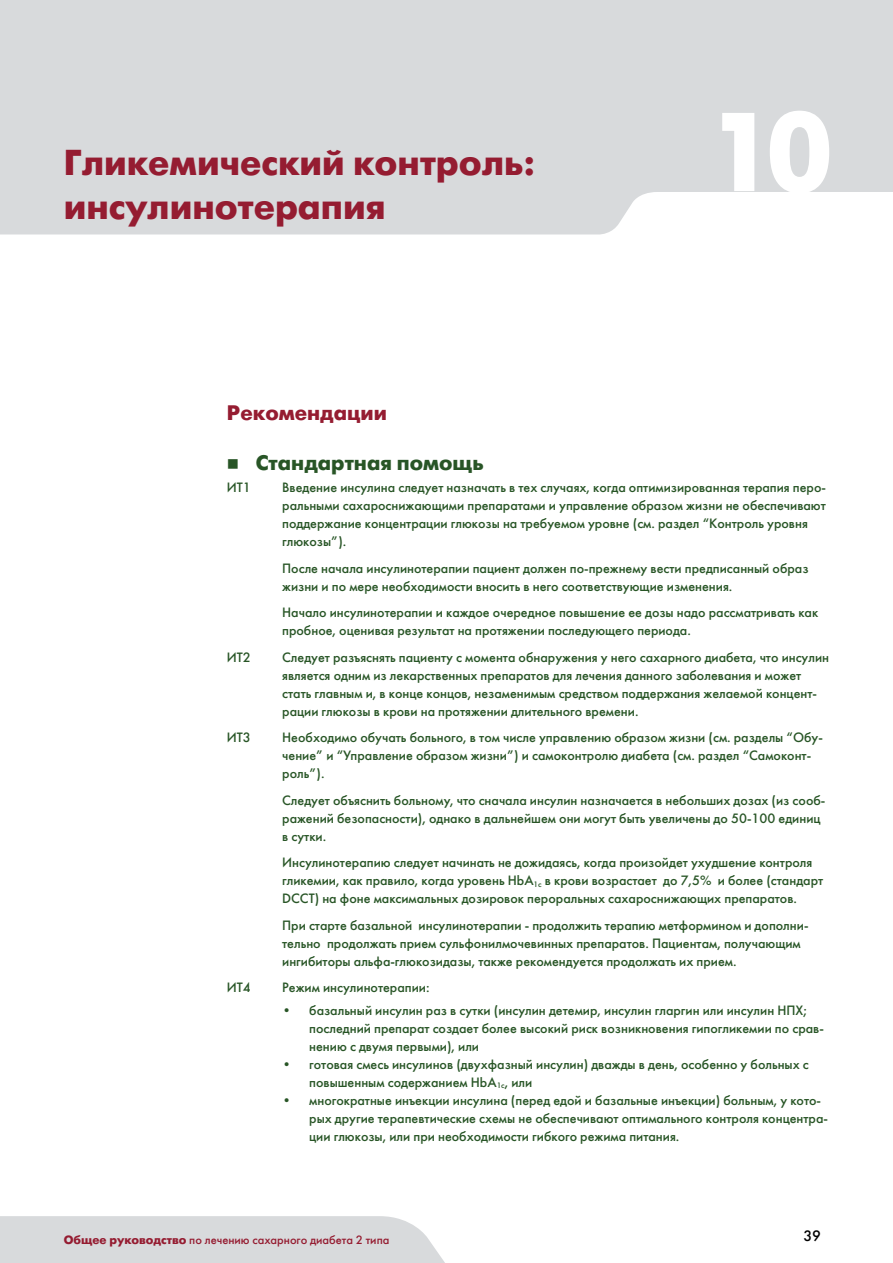
<style>
.page{position:relative;width:893px;height:1263px;background:#fff}
.page>*{position:absolute;margin:0;border:0;box-sizing:border-box;transform-origin:0 0}
.t1{font:700 111.75px "Futuris C";color:#fff}
.t2{font:700 36px/43.2px "Futuris C";color:#951c31}
.t3{font:700 21px "Futuris C";color:#285526}
.t4{font:700 21px "Futuris C";color:#951c31}
.t5{font:15px "Futuris C";color:#000}
.t6{font:13.5px/18px "Futuris C";color:#285526}
.t7{font:12px "Futuris C";color:#951c31}
.s1{font-weight:700}
</style>
<div class="page">
<div style="left:0;top:0;width:893px;height:234px;background:#d8dadc"></div>
<div style="left:0;top:1216px;width:445px;height:47px;background:#d8dadc"></div>
<h2 class="t2" style="left:64px;top:142px;width:473px">Гликемический контроль: инсулинотерапия</h2>
<h1 class="t1" style="left:707px;top:90px;width:128px">10</h1>
<h3 class="t4" style="left:227px;top:401px;width:162px">Рекомендации</h3>
<h3 class="t3" style="left:227px;top:451px;width:258px">■ Стандартная помощь</h3>
<p class="t6" style="left:227px;top:478px;width:26px">ИТ1</p>
<p class="t6" style="left:282px;top:478px;width:545px">Введение инсулина следует назначать в тех случаях, когда оптимизированная терапия перо&shy;ральными сахароснижающими препаратами и управление образом жизни не обеспечивают поддержание концентрации глюкозы на требуемом уровне (см. раздел “Контроль уровня глюкозы”).</p>
<p class="t6" style="left:282px;top:559px;width:528px">После начала инсулинотерапии пациент должен по-прежнему вести предписанный образ жизни и по мере необходимости вносить в него соответствующие изменения.</p>
<p class="t6" style="left:282px;top:603px;width:538px">Начало инсулинотерапии и каждое очередное повышение ее дозы надо рассматривать как пробное, оценивая результат на протяжении последующего периода.</p>
<p class="t6" style="left:227px;top:648px;width:26px">ИТ2</p>
<p class="t6" style="left:282px;top:648px;width:548px">Следует разъяснять пациенту с момента обнаружения у него сахарного диабета, что инсулин является одним из лекарственных препаратов для лечения данного заболевания и может стать главным и, в конце концов, незаменимым средством поддержания желаемой концент&shy;рации глюкозы в крови на протяжении длительного времени.</p>
<p class="t6" style="left:227px;top:729px;width:26px">ИТ3</p>
<p class="t6" style="left:282px;top:729px;width:542px">Необходимо обучать больного, в том числе управлению образом жизни (см. разделы “Обу&shy;чение” и “Управление образом жизни”) и самоконтролю диабета (см. раздел “Самоконт&shy;роль”).</p>
<p class="t6" style="left:282px;top:791px;width:545px">Следует объяснить больному, что сначала инсулин назначается в небольших дозах (из сооб&shy;ражений безопасности), однако в дальнейшем они могут быть увеличены до 50-100 единиц в сутки.</p>
<p class="t6" style="left:282px;top:854px;width:542px">Инсулинотерапию следует начинать не дожидаясь, когда произойдет ухудшение контроля гликемии, как правило, когда уровень HbA<sub>1c</sub> в крови возрастает до 7,5% и более (стандарт<br>DCCT) на фоне максимальных дозировок пероральных сахароснижающих препаратов.</p>
<p class="t6" style="left:282px;top:916px;width:528px">При старте базальной инсулинотерапии - продолжить терапию метформином и дополни&shy;тельно продолжать прием сульфонилмочевинных препаратов. Пациентам, получающим ингибиторы альфа-глюкозидазы, также рекомендуется продолжать их прием.</p>
<p class="t6" style="left:227px;top:979px;width:26px">ИТ4</p>
<p class="t6" style="left:309px;top:976px;width:499px;line-height:22.2px;text-indent:-27px">Режим инсулинотерапии:<br>базальный инсулин раз в сутки (инсулин детемир, инсулин гларгин или инсулин НПХ;</p>
<p class="t6" style="left:309px;top:1019px;width:520px">последний препарат создает более высокий риск возникновения гипогликемии по срав&shy;нению с двумя первыми), или<br>готовая смесь инсулинов (двухфазный инсулин) дважды в день, особенно у больных с повышенным содержанием HbA<sub>1c</sub>, или<br>многократные инъекции инсулина (перед едой и базальные инъекции) больным, у кото&shy;рых другие терапевтические схемы не обеспечивают оптимального контроля концентра&shy;ции глюкозы, или при необходимости гибкого режима питания.</p>
<p class="t6" style="left:282px;top:1001px;width:11px">•</p>
<p class="t6" style="left:282px;top:1055px;width:11px">•</p>
<p class="t6" style="left:282px;top:1091px;width:11px">•</p>
<p class="t7" style="left:64px;top:1232px;width:327px"><span class="s1">Общее руководство</span> по лечению сахарного диабета 2 типа</p>
<p class="t5" style="left:803px;top:1226px;width:19px">39</p>
</div>
